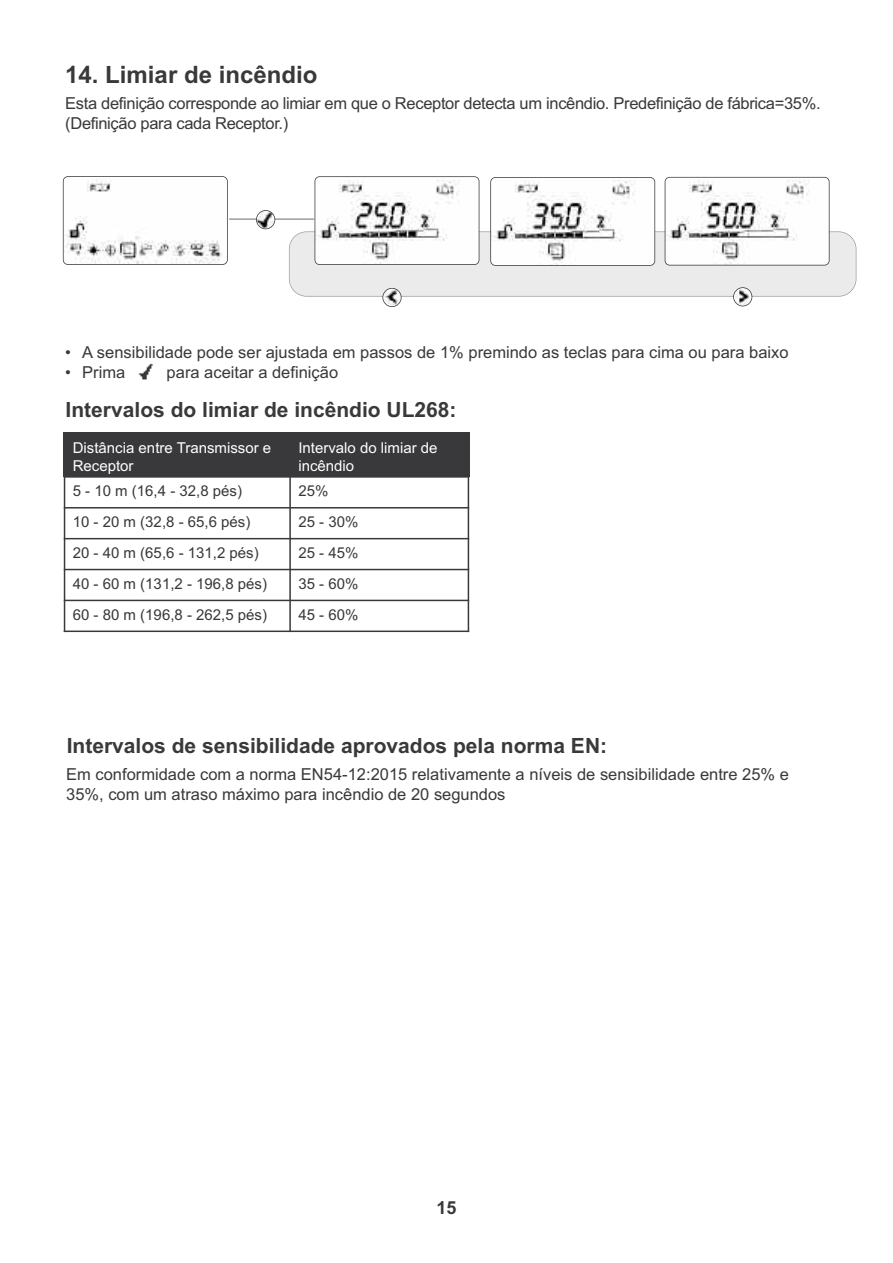
<style>
.page{position:relative;width:893px;height:1263px;background:#fff}
.page>*{position:absolute;margin:0;border:0;box-sizing:border-box;transform-origin:0 0}
.t1{font:700 24px "Arial";color:#39383a}
.t2{font:700 21px "Arial";color:#39383a}
.t3{font:700 18px "Arial";color:#39383a}
.t4{font:16.5px/19.8px "Arial";color:#39383a}
.t5{font:16.5px/19.8px "Arial";letter-spacing:-.02em;color:#39383a}
.t6{font:15px "Arial";color:#39383a}
.t7{font:15px/18px "Arial";color:#fff}
</style>
<div class="page">
<div style="left:290px;top:232px;width:566px;height:64px;background:#ebebeb;border-radius:17px"></div>
<div style="left:289px;top:231px;width:567px;height:66px;border:2px solid #9c9c9c;border-radius:18px"></div>
<img style="left:64px;top:177px;width:163px;height:87px;border-radius:4px">
<div style="left:63px;top:176px;width:165px;height:89px;border:2px solid #39383a;border-radius:5px"></div>
<img style="left:315px;top:177px;width:164px;height:87px;border-radius:4px">
<div style="left:315px;top:176px;width:164px;height:89px;border:2px solid #39383a;border-radius:5px"></div>
<img style="left:491px;top:178px;width:163px;height:87px;border-radius:4px">
<div style="left:490px;top:177px;width:165px;height:89px;border:2px solid #39383a;border-radius:5px"></div>
<img style="left:665px;top:178px;width:164px;height:87px;border-radius:4px">
<div style="left:665px;top:177px;width:164px;height:89px;border:2px solid #39383a;border-radius:5px"></div>
<hr style="left:229px;top:218px;width:85px;height:2px;background:#9c9c9c">
<img style="left:136px;top:361px;width:19px;height:19px;border-radius:50%">
<div style="left:64px;top:433px;width:226px;height:44px;background:#39383a"></div>
<div style="left:290px;top:433px;width:179px;height:44px;background:#39383a"></div>
<hr style="left:64px;top:433px;width:1px;height:199px;background:#39383a">
<hr style="left:289px;top:433px;width:2px;height:199px;background:#39383a">
<hr style="left:468px;top:433px;width:1px;height:199px;background:#39383a">
<hr style="left:64px;top:476px;width:405px;height:2px;background:#39383a">
<hr style="left:64px;top:507px;width:405px;height:1px;background:#39383a">
<hr style="left:64px;top:538px;width:405px;height:1px;background:#39383a">
<hr style="left:64px;top:569px;width:405px;height:1px;background:#39383a">
<hr style="left:64px;top:600px;width:405px;height:1px;background:#39383a">
<hr style="left:64px;top:630px;width:405px;height:2px;background:#39383a">
<img style="left:257px;top:211px;width:17px;height:17px;border-radius:50%">
<div style="left:256px;top:210px;width:19px;height:19px;border:2px solid #39383a;border-radius:50%"></div>
<img style="left:383px;top:289px;width:18px;height:17px;border-radius:50%">
<div style="left:382px;top:288px;width:20px;height:19px;border:2px solid #39383a;border-radius:50%"></div>
<img style="left:734px;top:288px;width:18px;height:18px;border-radius:50%">
<div style="left:733px;top:287px;width:19px;height:19px;border:2px solid #39383a;border-radius:50%"></div>
<h1 class="t1" style="left:65px;top:60px;width:254px">14. Limiar de incêndio</h1>
<p class="t5" style="left:65px;top:93px;width:757px">Esta definição corresponde ao limiar em que o Receptor detecta um incêndio. Predefinição de fábrica=35%. (Definição para cada Receptor.)</p>
<p class="t4" style="left:65px;top:342px;width:725px">• A sensibilidade pode ser ajustada em passos de 1% premindo as teclas para cima ou para baixo</p>
<p class="t4" style="left:65px;top:362px;width:62px">• Prima</p>
<p class="t4" style="left:167px;top:362px;width:173px">para aceitar a definição</p>
<p class="t2" style="left:66px;top:398px;width:392px">Intervalos do limiar de incêndio UL268:</p>
<p class="t7" style="left:73px;top:438px;width:200px">Distância entre Transmissor e<br>Receptor</p>
<p class="t7" style="left:298px;top:438px;width:141px">Intervalo do limiar de incêndio</p>
<p class="t6" style="left:73px;top:482px;width:171px">5 - 10 m (16,4 - 32,8 pés)</p>
<p class="t6" style="left:298px;top:482px;width:32px">25%</p>
<p class="t6" style="left:73px;top:513px;width:179px">10 - 20 m (32,8 - 65,6 pés)</p>
<p class="t6" style="left:298px;top:513px;width:62px">25 - 30%</p>
<p class="t6" style="left:73px;top:544px;width:187px">20 - 40 m (65,6 - 131,2 pés)</p>
<p class="t6" style="left:298px;top:544px;width:62px">25 - 45%</p>
<p class="t6" style="left:73px;top:575px;width:196px">40 - 60 m (131,2 - 196,8 pés)</p>
<p class="t6" style="left:298px;top:575px;width:62px">35 - 60%</p>
<p class="t6" style="left:73px;top:606px;width:196px">60 - 80 m (196,8 - 262,5 pés)</p>
<p class="t6" style="left:298px;top:606px;width:62px">45 - 60%</p>
<p class="t2" style="left:67px;top:733px;width:542px">Intervalos de sensibilidade aprovados pela norma EN:</p>
<p class="t4" style="left:66px;top:765px;width:724px">Em conformidade com a norma EN54-12:2015 relativamente a níveis de sensibilidade entre 25% e<br>35%, com um atraso máximo para incêndio de 20 segundos</p>
<p class="t3" style="left:436px;top:1197px;width:22px">15</p>
</div>
